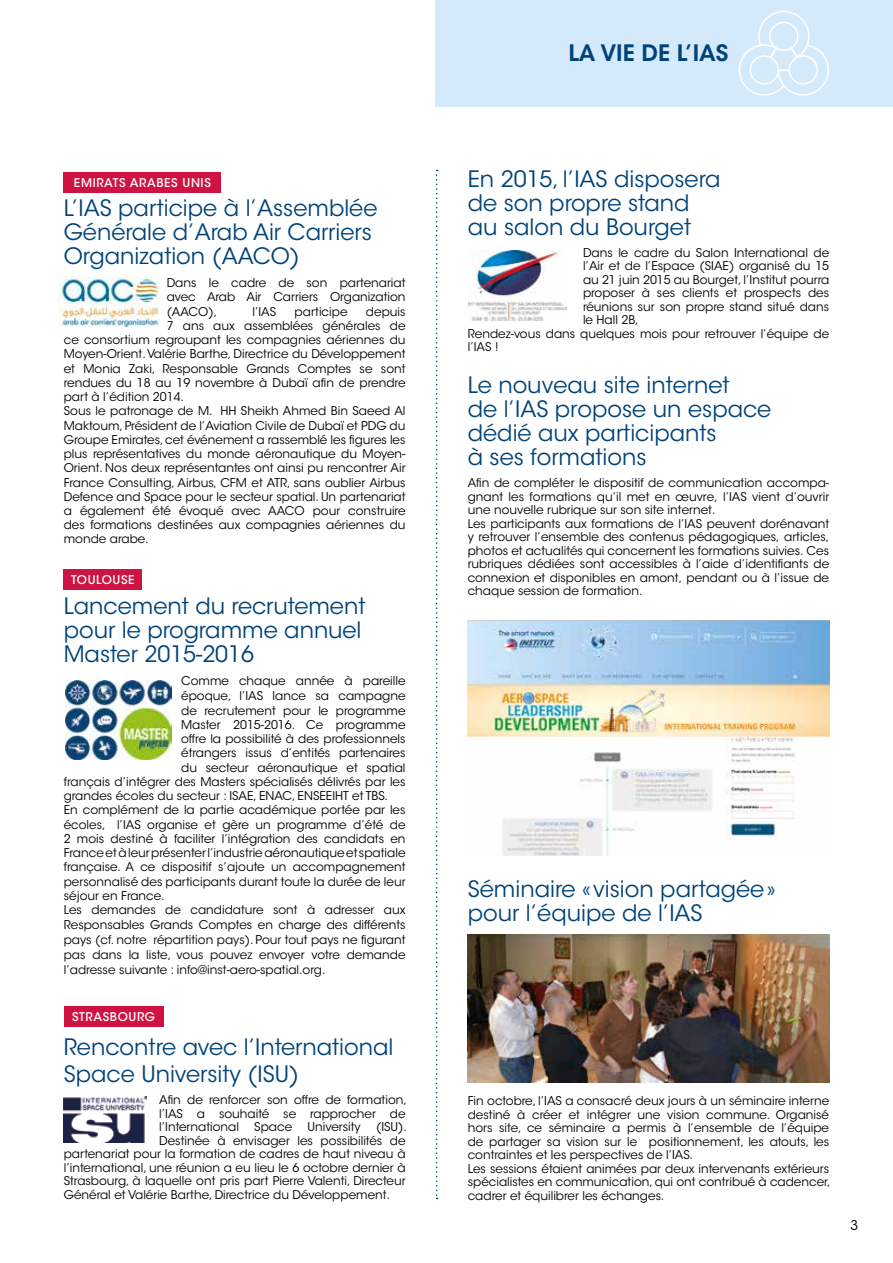
<style>
.page{position:relative;width:893px;height:1263px;background:#fff}
.page>*{position:absolute;margin:0;border:0;box-sizing:border-box;transform-origin:0 0}
.t1{font:22.5px/24px "ITC Avant Garde Std";color:#004379}
.t2{font:600 22.5px "ITC Avant Garde Std";color:#004379}
.t3{font:13.5px "ITC Avant Garde Std";color:#000}
.t4{font:12px/13.5px "ITC Avant Garde Std";color:#000}
.t5{font:500 12px "ITC Avant Garde Std";letter-spacing:.05em;color:#fff}
</style>
<div class="page">
<div style="left:436px;top:0;width:457px;height:106px;background:#d4eafa"></div>
<div style="left:64px;top:1007px;width:99px;height:20px;background:#ce1342"></div>
<div style="left:64px;top:570px;width:78px;height:20px;background:#ce1342"></div>
<div style="left:64px;top:172px;width:157px;height:20px;background:#ce1342"></div>
<svg style="left:738px;top:10px;width:91px;height:86px"></svg>
<svg style="left:436px;top:170px;width:2px;height:1029px"></svg>
<img style="left:64px;top:1096px;width:82px;height:46px">
<img style="left:65px;top:680px;width:106px;height:79px">
<img style="left:58px;top:277px;width:100px;height:49px">
<img style="left:468px;top:934px;width:361px;height:149px">
<img style="left:468px;top:621px;width:361px;height:116px">
<img style="left:502px;top:737px;width:293px;height:119px">
<img style="left:468px;top:250px;width:98px;height:71px">
<p class="t5" style="left:74px;top:175px;width:138px">EMIRATS ARABES UNIS</p>
<h1 class="t1" style="left:64px;top:196px;width:315px">L’IAS participe à l’Assemblée<br>Générale d’Arab Air Carriers<br>Organization (AACO)</h1>
<p class="t4" style="left:167px;top:276px;width:240px;line-height:14.2px;text-align:justify">Dans le cadre de son partenariat avec Arab Air Carriers Organization (AACO),</p>
<p class="t4" style="left:252px;top:305px;width:25px">l’IAS</p>
<p class="t4" style="left:295px;top:305px;width:54px">participe</p>
<p class="t4" style="left:366px;top:305px;width:41px">depuis</p>
<p class="t4" style="left:167px;top:319px;width:240px">7 ans aux assemblées générales de</p>
<p class="t4" style="left:64px;top:333px;width:343px">ce consortium regroupant les compagnies aériennes du</p>
<p class="t4" style="left:64px;top:347px;width:343px">Moyen-Orient. Valérie Barthe, Directrice du Développement</p>
<p class="t4" style="left:64px;top:362px;width:343px">et Monia Zaki, Responsable Grands Comptes se sont</p>
<p class="t4" style="left:64px;top:376px;width:343px">rendues du 18 au 19 novembre à Dubaï afin de prendre</p>
<p class="t4" style="left:64px;top:390px;width:122px">part à l’édition 2014.</p>
<p class="t4" style="left:64px;top:404px;width:343px">Sous le patronage de M. HH Sheikh Ahmed Bin Saeed Al</p>
<p class="t4" style="left:64px;top:419px;width:343px">Maktoum, Président de l’Aviation Civile de Dubaï et PDG du</p>
<p class="t4" style="left:64px;top:433px;width:343px">Groupe Emirates, cet événement a rassemblé les figures les</p>
<p class="t4" style="left:64px;top:447px;width:343px">plus représentatives du monde aéronautique du Moyen-</p>
<p class="t4" style="left:64px;top:461px;width:343px">Orient. Nos deux représentantes ont ainsi pu rencontrer Air</p>
<p class="t4" style="left:64px;top:476px;width:343px">France Consulting, Airbus, CFM et ATR, sans oublier Airbus</p>
<p class="t4" style="left:64px;top:490px;width:343px">Defence and Space pour le secteur spatial. Un partenariat</p>
<p class="t4" style="left:64px;top:504px;width:343px">a également été évoqué avec AACO pour construire</p>
<p class="t4" style="left:64px;top:518px;width:343px">des formations destinées aux compagnies aériennes du</p>
<p class="t4" style="left:64px;top:532px;width:86px">monde arabe.</p>
<p class="t5" style="left:71px;top:572px;width:65px">TOULOUSE</p>
<h1 class="t1" style="left:64px;top:594px;width:303px">Lancement du recrutement pour le programme annuel<br>Master 2015-2016</h1>
<p class="t4" style="left:181px;top:674px;width:226px">Comme chaque année à pareille</p>
<p class="t4" style="left:181px;top:689px;width:226px">époque, l’IAS lance sa campagne</p>
<p class="t4" style="left:181px;top:704px;width:226px">de recrutement pour le programme</p>
<p class="t4" style="left:181px;top:718px;width:226px">Master 2015-2016. Ce programme</p>
<p class="t4" style="left:181px;top:732px;width:226px">offre la possibilité à des professionnels</p>
<p class="t4" style="left:181px;top:746px;width:226px">étrangers issus d’entités partenaires</p>
<p class="t4" style="left:181px;top:761px;width:226px">du secteur aéronautique et spatial</p>
<p class="t4" style="left:64px;top:775px;width:343px">français d’intégrer des Masters spécialisés délivrés par les</p>
<p class="t4" style="left:64px;top:789px;width:326px">grandes écoles du secteur : ISAE, ENAC, ENSEEIHT et TBS.</p>
<p class="t4" style="left:64px;top:803px;width:343px">En complément de la partie académique portée par les</p>
<p class="t4" style="left:64px;top:818px;width:343px">écoles, l’IAS organise et gère un programme d’été de</p>
<p class="t4" style="left:64px;top:832px;width:343px">2 mois destiné à faciliter l’intégration des candidats en</p>
<p class="t4" style="left:64px;top:846px;width:343px">France et à leur présenter l’industrie aéronautique et spatiale</p>
<p class="t4" style="left:64px;top:860px;width:343px">française. A ce dispositif s’ajoute un accompagnement</p>
<p class="t4" style="left:64px;top:875px;width:343px">personnalisé des participants durant toute la durée de leur</p>
<p class="t4" style="left:64px;top:889px;width:102px">séjour en France.</p>
<p class="t4" style="left:64px;top:903px;width:343px">Les demandes de candidature sont à adresser aux</p>
<p class="t4" style="left:64px;top:918px;width:343px">Responsables Grands Comptes en charge des différents</p>
<p class="t4" style="left:64px;top:933px;width:343px">pays (cf. notre répartition pays). Pour tout pays ne figurant</p>
<p class="t4" style="left:64px;top:948px;width:343px">pas dans la liste, vous pouvez envoyer votre demande</p>
<p class="t4" style="left:64px;top:963px;width:263px">l’adresse suivante : info@inst-aero-spatial.org.</p>
<p class="t5" style="left:72px;top:1009px;width:85px">STRASBOURG</p>
<h1 class="t1" style="left:64px;top:1034px;width:331px;line-height:27px">Rencontre avec l’International<br>Space University (ISU)</h1>
<p class="t4" style="left:159px;top:1093px;width:249px;text-align:justify">Afin de renforcer son offre de formation, l’IAS a souhaité se rapprocher de l’International</p>
<p class="t4" style="left:254px;top:1120px;width:39px">Space</p>
<p class="t4" style="left:308px;top:1120px;width:55px">University</p>
<p class="t4" style="left:376px;top:1120px;width:32px">(ISU).</p>
<p class="t4" style="left:159px;top:1134px;width:248px">Destinée à envisager les possibilités de</p>
<p class="t4" style="left:64px;top:1147px;width:343px">partenariat pour la formation de cadres de haut niveau à</p>
<p class="t4" style="left:64px;top:1161px;width:343px">l’international, une réunion a eu lieu le 6 octobre dernier à</p>
<p class="t4" style="left:64px;top:1174px;width:343px">Strasbourg, à laquelle ont pris part Pierre Valenti, Directeur</p>
<p class="t4" style="left:64px;top:1188px;width:328px">Général et Valérie Barthe, Directrice du Développement.</p>
<h1 class="t2" style="left:568px;top:39px;width:162px">LA VIE DE L’IAS</h1>
<h1 class="t1" style="left:468px;top:167px;width:254px">En 2015, l’IAS disposera de son propre stand au salon du Bourget</h1>
<p class="t4" style="left:583px;top:246px;width:248px">Dans le cadre du Salon International de</p>
<p class="t4" style="left:583px;top:259px;width:248px">l’Air et de l’Espace (SIAE) organisé du 15</p>
<p class="t4" style="left:583px;top:273px;width:248px">au 21 juin 2015 au Bourget, l’Institut pourra</p>
<p class="t4" style="left:583px;top:286px;width:248px">proposer à ses clients et prospects des</p>
<p class="t4" style="left:583px;top:300px;width:248px">réunions sur son propre stand situé dans</p>
<p class="t4" style="left:583px;top:313px;width:57px">le Hall 2B,</p>
<p class="t4" style="left:468px;top:327px;width:363px">Rendez-vous dans quelques mois pour retrouver l’équipe de</p>
<p class="t4" style="left:468px;top:340px;width:32px">l’IAS !</p>
<h1 class="t1" style="left:468px;top:373px;width:305px">Le nouveau site internet<br>de l’IAS propose un espace dédié aux participants<br>à ses formations</h1>
<p class="t4" style="left:468px;top:476px;width:363px">Afin de compléter le dispositif de communication accompa&shy;gnant les formations qu’il met en œuvre, l’IAS vient d’ouvrir une nouvelle rubrique sur son site internet.<br>Les participants aux formations de l’IAS peuvent dorénavant y retrouver l’ensemble des contenus pédagogiques, articles, photos et actualités qui concernent les formations suivies. Ces rubriques dédiées sont accessibles à l’aide d’identifiants de connexion et disponibles en amont, pendant ou à l’issue de chaque session de formation.</p>
<h1 class="t1" style="left:468px;top:877px;width:309px">Séminaire «vision partagée» pour l’équipe de l’IAS</h1>
<p class="t4" style="left:468px;top:1094px;width:364px">Fin octobre, l’IAS a consacré deux jours à un séminaire interne destiné à créer et intégrer une vision commune. Organisé hors site, ce séminaire a permis à l’ensemble de l’équipe de partager sa vision sur le positionnement, les atouts, les contraintes et les perspectives de l’IAS.<br>Les sessions étaient animées par deux intervenants extérieurs spécialistes en communication, qui ont contribué à cadencer, cadrer et équilibrer les échanges.</p>
<p class="t3" style="left:850px;top:1217px;width:9px">3</p>
</div>
